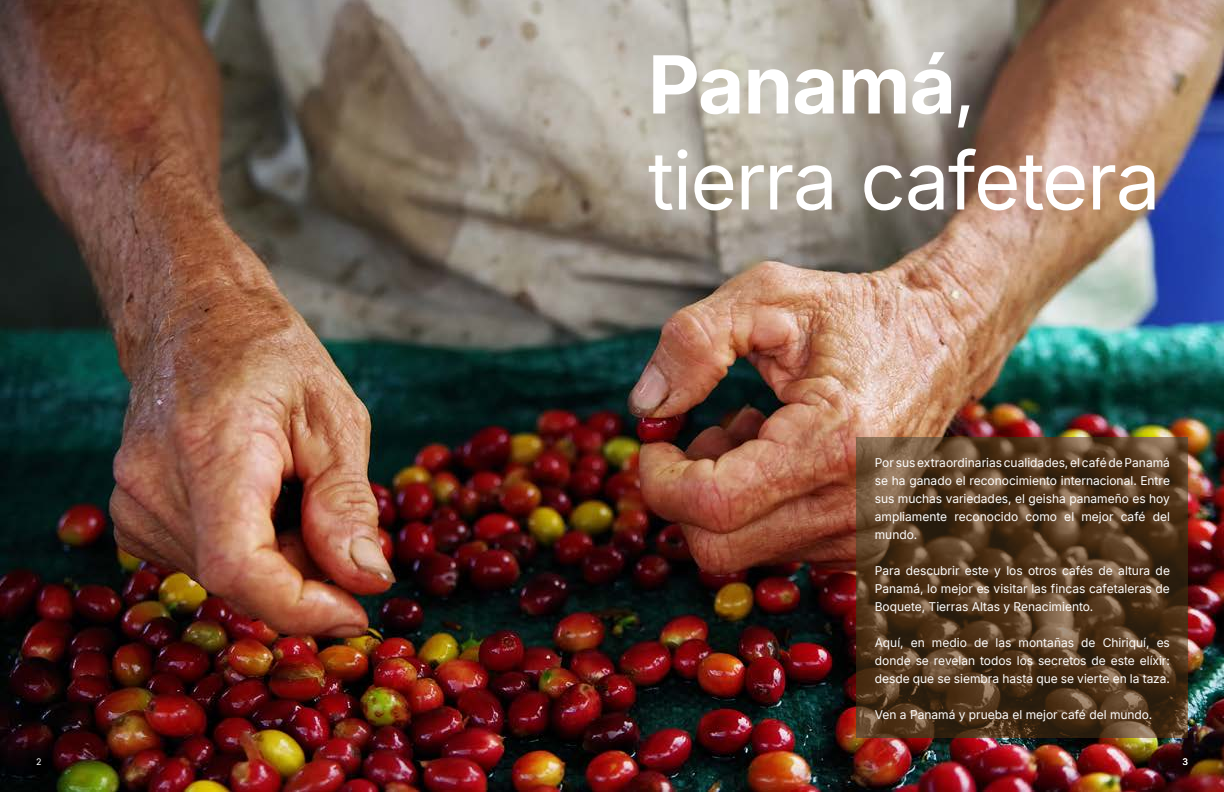
<style>
.page{position:relative;width:1224px;height:792px;background:#fff}
.page>*{position:absolute;margin:0;border:0;box-sizing:border-box;transform-origin:0 0}
.t1{font:80px/96px "Inter";letter-spacing:-.02em;color:#fff}
.t2{font:12px/18px "Inter";color:#fff;text-align:justify}
.t3{font:9px "Inter";color:#fff}
.s1{font-weight:700}
</style>
<div class="page">
<img style="left:0;top:0;width:1224px;height:792px">
<svg style="left:857px;top:437px;width:331px;height:301px"></svg>
<h1 class="t1" style="left:648px;top:34px;width:514px"><span class="s1">Panamá</span>, tierra cafetera</h1>
<p class="t2" style="left:875px;top:453px;width:297px">Por sus extraordinarias cualidades, el café de Panamá se ha ganado el reconocimiento internacional. Entre sus muchas variedades, el geisha panameño es hoy ampliamente reconocido como el mejor café del mundo.</p>
<p class="t2" style="left:875px;top:561px;width:297px">Para descubrir este y los otros cafés de altura de Panamá, lo mejor es visitar las fincas cafetaleras de Boquete, Tierras Altas y Renacimiento.</p>
<p class="t2" style="left:875px;top:633px;width:297px">Aquí, en medio de las montañas de Chiriquí, es donde se revelan todos los secretos de este elíxir: desde que se siembra hasta que se vierte en la taza.</p>
<p class="t2" style="left:875px;top:705px;width:279px">Ven a Panamá y prueba el mejor café del mundo.</p>
<p class="t3" style="left:36px;top:755px;width:7px">2</p>
<p class="t3" style="left:1182px;top:755px;width:7px">3</p>
</div>
